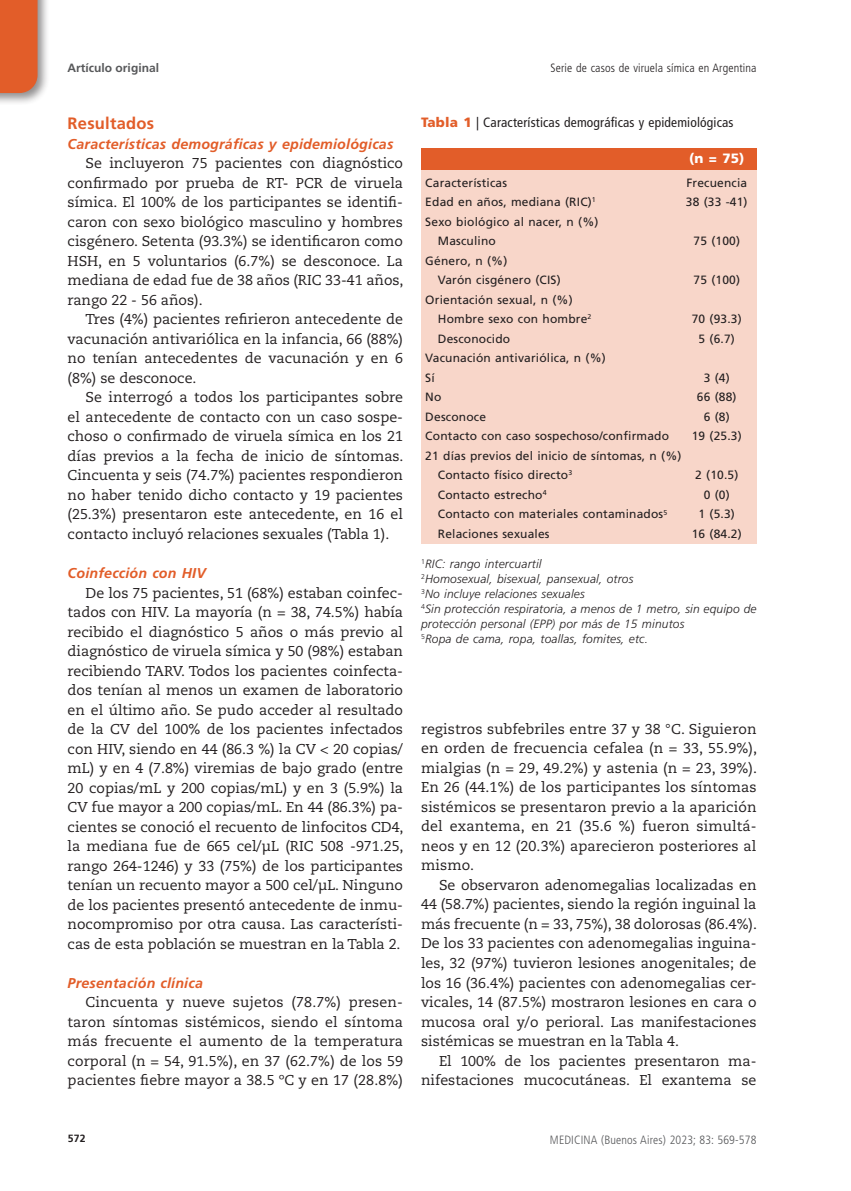
<style>
.page{position:relative;width:851px;height:1191px;background:#fff}
.page>*{position:absolute;margin:0;border:0;box-sizing:border-box;transform-origin:0 0}
.subtit-texto{font:700 16.5px "Frutiger LT Std";letter-spacing:.015em;color:#e25d29}
.texto1{font:14.25px/19.5px "Caecilia LT Std";color:#231f20;text-align:justify}
.subtit-texto1{font:italic 700 14.25px "Frutiger LT Std";letter-spacing:.015em;color:#e25d29}
.tablatit{font:condensed 13.5px "Frutiger LT Std";letter-spacing:.01em;color:#231f20}
.tablacab{font:900 13.5px "Frutiger LT Std";color:#fff}
.tabla{font:12px "Frutiger LT Std";letter-spacing:.015em;color:#231f20}
.tablapie{font:italic 300 12px/15px "Frutiger LT Std";letter-spacing:.015em;color:#231f20}
.t1{font:300 condensed 12px "Frutiger LT Std";letter-spacing:.01em;color:#231f20}
.t2{font:300 condensed 12px "Frutiger LT Std";letter-spacing:.01em;color:#57585a}
.t3{font:700 12px "Frutiger LT Std";color:#57585a}
.t4{font:700 10.5px "Frutiger LT Std";color:#231f20}
.s1{font-weight:900;font-stretch:normal;color:#e25d29}
</style>
<div class="page">
<div style="left:0;top:0;width:50px;height:105px;background:#231f20;opacity:.5"></div>
<div style="left:0;top:0;width:38px;height:93px;background:#e25d29"></div>
<div style="left:421px;top:170px;width:335px;height:373px;background:#f8d6c9"></div>
<div style="left:421px;top:149px;width:335px;height:21px;background:#e25d29"></div>
<p class="t3" style="left:68px;top:61px;width:93px">Artículo original</p>
<p class="t1" style="left:550px;top:61px;width:207px">Serie de casos de viruela símica en Argentina</p>
<p class="subtit-texto" style="left:68px;top:114px;width:88px">Resultados</p>
<p class="subtit-texto1" style="left:68px;top:135px;width:327px">Características demográficas y epidemiológicas</p>
<p class="texto1" style="left:68px;top:154px;width:337px;text-indent:18px">Se incluyeron 75 pacientes con diagnóstico confirmado por prueba de RT- PCR de viruela símica. El 100% de los participantes se identifi&shy;caron con sexo biológico masculino y hombres cisgénero. Setenta (93.3%) se identificaron como HSH, en 5 voluntarios (6.7%) se desconoce. La mediana de edad fue de 38 años (RIC 33-41 años, rango 22 - 56 años).</p>
<p class="texto1" style="left:68px;top:310px;width:337px;text-indent:18px">Tres (4%) pacientes refirieron antecedente de vacunación antivariólica en la infancia, 66 (88%) no tenían antecedentes de vacunación y en 6 (8%) se desconoce.</p>
<p class="texto1" style="left:68px;top:388px;width:337px;text-indent:18px">Se interrogó a todos los participantes sobre el antecedente de contacto con un caso sospe&shy;choso o confirmado de viruela símica en los 21 días previos a la fecha de inicio de síntomas.<br>Cincuenta y seis (74.7%) pacientes respondieron no haber tenido dicho contacto y 19 pacientes (25.3%) presentaron este antecedente, en 16 el contacto incluyó relaciones sexuales (Tabla 1).</p>
<p class="subtit-texto1" style="left:68px;top:564px;width:140px">Coinfección con HIV</p>
<p class="texto1" style="left:68px;top:583px;width:337px;text-indent:18px">De los 75 pacientes, 51 (68%) estaban coinfec&shy;tados con HIV. La mayoría (n = 38, 74.5%) había recibido el diagnóstico 5 años o más previo al diagnóstico de viruela símica y 50 (98%) estaban recibiendo TARV. Todos los pacientes coinfecta&shy;dos tenían al menos un examen de laboratorio en el último año. Se pudo acceder al resultado de la CV del 100% de los pacientes infectados con HIV, siendo en 44 (86.3 %) la CV &lt; 20 copias/ mL) y en 4 (7.8%) viremias de bajo grado (entre 20 copias/mL y 200 copias/mL) y en 3 (5.9%) la CV fue mayor a 200 copias/mL. En 44 (86.3%) pa&shy;cientes se conoció el recuento de linfocitos CD4, la mediana fue de 665 cel/μL (RIC 508 -971.25, rango 264-1246) y 33 (75%) de los participantes tenían un recuento mayor a 500 cel/μL. Ninguno de los pacientes presentó antecedente de inmu&shy;nocompromiso por otra causa. Las característi&shy;cas de esta población se muestran en la Tabla 2.</p>
<p class="subtit-texto1" style="left:68px;top:974px;width:137px">Presentación clínica</p>
<p class="texto1" style="left:68px;top:992px;width:337px;text-indent:18px">Cincuenta y nueve sujetos (78.7%) presen&shy;taron síntomas sistémicos, siendo el síntoma más frecuente el aumento de la temperatura corporal (n = 54, 91.5%), en 37 (62.7%) de los 59 pacientes fiebre mayor a 38.5 ºC y en 17 (28.8%)</p>
<p class="tablatit" style="left:421px;top:115px;width:314px"><span class="s1">Tabla 1</span> | Características demográficas y epidemiológicas</p>
<p class="tablacab" style="left:689px;top:150px;width:57px">(n = 75)</p>
<p class="tabla" style="left:425px;top:176px;width:83px">Características</p>
<p class="tabla" style="left:686px;top:176px;width:62px">Frecuencia</p>
<p class="tabla" style="left:425px;top:195px;width:172px">Edad en años, mediana (RIC)<sup>1</sup></p>
<p class="tabla" style="left:685px;top:195px;width:63px">38 (33 -41)</p>
<p class="tabla" style="left:425px;top:215px;width:175px">Sexo biológico al nacer, n (%)</p>
<p class="tabla" style="left:438px;top:234px;width:60px">Masculino</p>
<p class="tabla" style="left:693px;top:234px;width:48px">75 (100)</p>
<p class="tabla" style="left:425px;top:254px;width:84px">Género, n (%)</p>
<p class="tabla" style="left:438px;top:273px;width:124px">Varón cisgénero (CIS)</p>
<p class="tabla" style="left:693px;top:273px;width:48px">75 (100)</p>
<p class="tabla" style="left:425px;top:293px;width:149px">Orientación sexual, n (%)</p>
<p class="tabla" style="left:438px;top:312px;width:155px">Hombre sexo con hombre<sup>2</sup></p>
<p class="tabla" style="left:691px;top:312px;width:52px">70 (93.3)</p>
<p class="tabla" style="left:438px;top:332px;width:74px">Desconocido</p>
<p class="tabla" style="left:698px;top:332px;width:38px">5 (6.7)</p>
<p class="tabla" style="left:425px;top:351px;width:182px">Vacunación antivariólica, n (%)</p>
<p class="tabla" style="left:425px;top:371px;width:11px">Sí</p>
<p class="tabla" style="left:703px;top:371px;width:28px">3 (4)</p>
<p class="tabla" style="left:425px;top:390px;width:18px">No</p>
<p class="tabla" style="left:696px;top:390px;width:41px">66 (88)</p>
<p class="tabla" style="left:425px;top:410px;width:62px">Desconoce</p>
<p class="tabla" style="left:703px;top:410px;width:28px">6 (8)</p>
<p class="tabla" style="left:425px;top:429px;width:245px">Contacto con caso sospechoso/confirmado</p>
<p class="tabla" style="left:691px;top:429px;width:52px">19 (25.3)</p>
<p class="tabla" style="left:425px;top:449px;width:258px">21 días previos del inicio de síntomas, n (%)</p>
<p class="tabla" style="left:438px;top:468px;width:136px">Contacto físico directo<sup>3</sup></p>
<p class="tabla" style="left:695px;top:468px;width:45px">2 (10.5)</p>
<p class="tabla" style="left:438px;top:488px;width:110px">Contacto estrecho<sup>4</sup></p>
<p class="tabla" style="left:703px;top:488px;width:28px">0 (0)</p>
<p class="tabla" style="left:438px;top:507px;width:231px">Contacto con materiales contaminados<sup>5</sup></p>
<p class="tabla" style="left:698px;top:507px;width:38px">1 (5.3)</p>
<p class="tabla" style="left:438px;top:527px;width:113px">Relaciones sexuales</p>
<p class="tabla" style="left:691px;top:527px;width:52px">16 (84.2)</p>
<p class="tablapie" style="left:421px;top:556px;width:122px"><sup>1</sup>RIC: rango intercuartil</p>
<p class="tablapie" style="left:421px;top:571px;width:214px"><sup>2</sup>Homosexual, bisexual, pansexual, otros</p>
<p class="tablapie" style="left:421px;top:586px;width:165px"><sup>3</sup>No incluye relaciones sexuales</p>
<p class="tablapie" style="left:421px;top:601px;width:337px"><sup>4</sup>Sin protección respiratoria, a menos de 1 metro, sin equipo de protección personal (EPP) por más de 15 minutos</p>
<p class="tablapie" style="left:421px;top:631px;width:228px"><sup>5</sup>Ropa de cama, ropa, toallas, fomites, etc.</p>
<p class="texto1" style="left:421px;top:719px;width:337px">registros subfebriles entre 37 y 38 °C. Siguieron en orden de frecuencia cefalea (n = 33, 55.9%), mialgias (n = 29, 49.2%) y astenia (n = 23, 39%).<br>En 26 (44.1%) de los participantes los síntomas sistémicos se presentaron previo a la aparición del exantema, en 21 (35.6 %) fueron simultá&shy;neos y en 12 (20.3%) aparecieron posteriores al mismo.</p>
<p class="texto1" style="left:421px;top:875px;width:337px;text-indent:18px">Se observaron adenomegalias localizadas en 44 (58.7%) pacientes, siendo la región inguinal la más frecuente (n = 33, 75%), 38 dolorosas (86.4%).<br>De los 33 pacientes con adenomegalias inguina&shy;les, 32 (97%) tuvieron lesiones anogenitales; de los 16 (36.4%) pacientes con adenomegalias cer&shy;vicales, 14 (87.5%) mostraron lesiones en cara o mucosa oral y/o perioral. Las manifestaciones sistémicas se muestran en la Tabla 4.</p>
<p class="texto1" style="left:421px;top:1051px;width:337px;text-align:right">El 100% de los pacientes presentaron ma&shy;nifestaciones mucocutáneas. El exantema se</p>
<p class="t4" style="left:68px;top:1132px;width:19px">572</p>
<p class="t2" style="left:550px;top:1132px;width:208px">MEDICINA (Buenos Aires) 2023; 83: 569-578</p>
</div>
